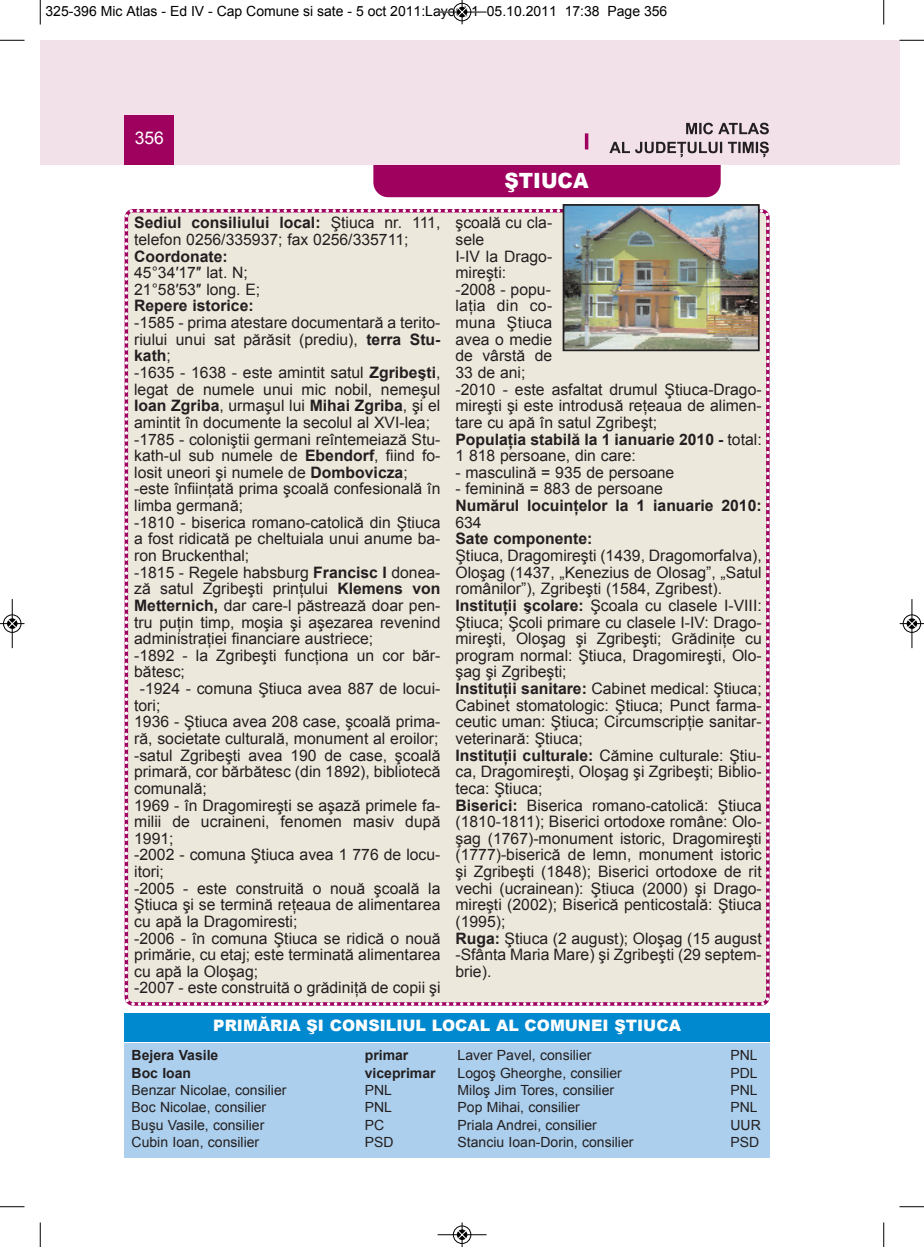
<style>
.page{position:relative;width:924px;height:1247px;background:#fff}
.page>*{position:absolute;margin:0;border:0;box-sizing:border-box;transform-origin:0 0}
.t1{font:900 21px "Arial";color:#fff;scale:.95 1}
.t2{font:17.5px "Arial";color:#fff}
.t3{font:15.75px/16.6px "Arial";color:#231f20}
.t4{font:700 15.75px "Arial";color:#231f20}
.t5{font:900 15.75px "Arial";color:#fff}
.t6{font:14px "Arial";color:#231f20}
.t7{font:14px "Arial";color:#000}
.t8{font:700 14px "Arial";color:#231f20}
.s1{font-weight:700}
.s2{font-weight:400}
</style>
<div class="page">
<div style="left:884px;top:40px;width:15px;height:124px;background:#f3e1e9"></div>
<div style="left:373px;top:134px;width:348px;height:63px;background:#9e015e;border-radius:15px"></div>
<div style="left:40px;top:40px;width:844px;height:124px;background:#f3e1e9"></div>
<div style="left:125px;top:115px;width:49px;height:49px;background:#9e015e"></div>
<hr style="left:585px;top:133px;width:3px;height:16px;background:#9e015e">
<svg style="left:686px;top:123px;width:83px;height:11px"></svg>
<svg style="left:609px;top:142px;width:160px;height:15px"></svg>
<div style="left:124px;top:206px;width:646px;height:800px;background:#ece9dc"></div>
<svg style="left:131px;top:1002px;width:4px;height:3px"></svg>
<div style="left:125px;top:1042px;width:644px;height:114px;background:#accfed"></div>
<div style="left:125px;top:1013px;width:644px;height:28px;background:#0089cf"></div>
<img style="left:566px;top:207px;width:191px;height:141px">
<div style="left:563px;top:204px;width:197px;height:147px;border:2px solid #231f20"></div>
<svg style="left:40px;top:0;width:1px;height:24px"></svg>
<svg style="left:0;top:40px;width:24px;height:1px"></svg>
<svg style="left:883px;top:0;width:1px;height:24px"></svg>
<svg style="left:899px;top:40px;width:25px;height:1px"></svg>
<svg style="left:40px;top:1222px;width:1px;height:24px"></svg>
<svg style="left:0;top:1206px;width:24px;height:1px"></svg>
<svg style="left:883px;top:1222px;width:1px;height:24px"></svg>
<svg style="left:899px;top:1206px;width:25px;height:1px"></svg>
<hr style="left:438px;top:12px;width:48px;height:1px;background:#000">
<div style="left:453px;top:3px;width:18px;height:18px;border:1px solid #000;border-radius:50%"></div>
<svg style="left:458px;top:0;width:8px;height:24px"></svg>
<hr style="left:438px;top:1234px;width:48px;height:1px;background:#000">
<div style="left:453px;top:1225px;width:18px;height:18px;border:1px solid #000;border-radius:50%"></div>
<svg style="left:458px;top:1222px;width:8px;height:24px"></svg>
<div style="left:3px;top:614px;width:19px;height:19px;border:1px solid #fff;border-radius:50%"></div>
<hr style="left:12px;top:599px;width:1px;height:49px;background:#000">
<div style="left:3px;top:614px;width:18px;height:18px;border:1px solid #000;border-radius:50%"></div>
<svg style="left:0;top:619px;width:24px;height:9px"></svg>
<div style="left:902px;top:614px;width:19px;height:19px;border:1px solid #fff;border-radius:50%"></div>
<hr style="left:911px;top:599px;width:1px;height:49px;background:#000">
<div style="left:903px;top:614px;width:18px;height:18px;border:1px solid #000;border-radius:50%"></div>
<svg style="left:900px;top:619px;width:24px;height:9px"></svg>
<p class="t7" style="left:46px;top:3px;width:623px">325-396 Mic Atlas - Ed IV - Cap Comune si sate - 5 oct 2011:Layout 1 05.10.2011 17:38 Page 356</p>
<p class="t2" style="left:135px;top:128px;width:31px">356</p>
<p class="t3" style="left:134px;top:214px;width:308px"><span class="s1">Sediul consiliului local:</span> Ştiuca nr. 111, telefon 0256/335937; fax 0256/335711;</p>
<p class="t4" style="left:134px;top:247px;width:95px">Coordonate:</p>
<p class="t3" style="left:134px;top:264px;width:128px">45°34′17″ lat. N;<br>21°58′53″ long. E;</p>
<p class="t4" style="left:134px;top:297px;width:121px">Repere istorice:</p>
<p class="t3" style="left:134px;top:314px;width:308px">-1585 - prima atestare documentară a terito-</p>
<p class="t3" style="left:134px;top:331px;width:307px">riului unui sat părăsit (prediu), <span class="s1">terra Stu-</span></p>
<p class="t4" style="left:134px;top:347px;width:38px">kath<span class="s2">;</span></p>
<p class="t3" style="left:134px;top:364px;width:308px">-1635 - 1638 - este amintit satul <span class="s1">Zgribeşti</span>,</p>
<p class="t3" style="left:134px;top:381px;width:308px">legat de numele unui mic nobil, nemeşul</p>
<p class="t4" style="left:134px;top:397px;width:308px">Ioan Zgriba<span class="s2">, urmaşul lui</span> Mihai Zgriba<span class="s2">, şi el</span></p>
<p class="t3" style="left:134px;top:414px;width:297px">amintit în documente la secolul al XVI-lea;</p>
<p class="t3" style="left:134px;top:430px;width:308px">-1785 - coloniştii germani reîntemeiază Stu-</p>
<p class="t3" style="left:134px;top:447px;width:308px">kath-ul sub numele de <span class="s1">Ebendorf</span>, fiind fo-</p>
<p class="t3" style="left:134px;top:464px;width:275px">losit uneori şi numele de <span class="s1">Dombovicza</span>;</p>
<p class="t3" style="left:134px;top:480px;width:308px">-este înfiinţată prima şcoală confesională în</p>
<p class="t3" style="left:134px;top:497px;width:110px">limba germană;</p>
<p class="t3" style="left:134px;top:514px;width:308px">-1810 - biserica romano-catolică din Ştiuca</p>
<p class="t3" style="left:134px;top:530px;width:308px">a fost ridicată pe cheltuiala unui anume ba-</p>
<p class="t3" style="left:134px;top:547px;width:117px">ron Bruckenthal;</p>
<p class="t3" style="left:134px;top:563px;width:308px">-1815 - Regele habsburg <span class="s1">Francisc I</span> donea-</p>
<p class="t3" style="left:134px;top:580px;width:308px">ză satul Zgribeşti prinţului <span class="s1">Klemens von</span></p>
<p class="t3" style="left:134px;top:597px;width:308px"><span class="s1">Metternich,</span> dar care-l păstrează doar pen-</p>
<p class="t3" style="left:134px;top:613px;width:308px">tru puţin timp, moşia şi aşezarea revenind</p>
<p class="t3" style="left:134px;top:630px;width:240px">administraţiei financiare austriece;</p>
<p class="t3" style="left:134px;top:647px;width:308px">-1892 - la Zgribeşti funcţiona un cor băr-</p>
<p class="t3" style="left:134px;top:663px;width:52px">bătesc;</p>
<p class="t3" style="left:140px;top:680px;width:302px">-1924 - comuna Ştiuca avea 887 de locui-</p>
<p class="t3" style="left:134px;top:696px;width:28px">tori;</p>
<p class="t3" style="left:134px;top:713px;width:308px">1936 - Ştiuca avea 208 case, şcoală prima-</p>
<p class="t3" style="left:134px;top:730px;width:306px">ră, societate culturală, monument al eroilor;</p>
<p class="t3" style="left:134px;top:746px;width:308px">-satul Zgribeşti avea 190 de case, şcoală</p>
<p class="t3" style="left:134px;top:763px;width:308px">primară, cor bărbătesc (din 1892), bibliotecă</p>
<p class="t3" style="left:134px;top:780px;width:74px">comunală;</p>
<p class="t3" style="left:134px;top:796px;width:308px">1969 - în Dragomireşti se aşază primele fa-</p>
<p class="t3" style="left:134px;top:813px;width:308px">milii de ucraineni, fenomen masiv după</p>
<p class="t3" style="left:134px;top:829px;width:41px">1991;</p>
<p class="t3" style="left:134px;top:846px;width:308px">-2002 - comuna Ştiuca avea 1 776 de locu-</p>
<p class="t3" style="left:134px;top:863px;width:31px">itori;</p>
<p class="t3" style="left:134px;top:879px;width:308px">-2005 - este construită o nouă şcoală la</p>
<p class="t3" style="left:134px;top:896px;width:308px">Ştiuca şi se termină reţeaua de alimentarea</p>
<p class="t3" style="left:134px;top:913px;width:165px">cu apă la Dragomiresti;</p>
<p class="t3" style="left:134px;top:929px;width:308px">-2006 - în comuna Ştiuca se ridică o nouă</p>
<p class="t3" style="left:134px;top:946px;width:308px">primărie, cu etaj; este terminată alimentarea</p>
<p class="t3" style="left:134px;top:962px;width:125px">cu apă la Oloşag;</p>
<p class="t3" style="left:134px;top:979px;width:308px">-2007 - este construită o grădiniţă de copii şi</p>
<h1 class="t1" style="left:504px;top:165px;width:90px">ŞTIUCA</h1>
<p class="t3" style="left:455px;top:214px;width:308px">şcoală cu cla-<br>sele<br>I-IV la Drago-<br>mireşti:<br>-2008 - popu-<br>laţia din co-<br>muna Ştiuca<br>avea o medie<br>de vârstă de<br>33 de ani;<br>-2010 - este asfaltat drumul Ştiuca-Drago&shy;mireşti şi este introdusă reţeaua de alimen&shy;tare cu apă în satul Zgribeşt;<br><span class="s1">Populaţia stabilă la 1 ianuarie 2010 -</span> total:<br>1 818 persoane, din care:</p>
<p class="t3" style="left:455px;top:464px;width:220px">- masculină = 935 de persoane</p>
<p class="t3" style="left:455px;top:480px;width:209px">- feminină = 883 de persoane</p>
<p class="t4" style="left:455px;top:497px;width:308px">Numărul locuinţelor la 1 ianuarie 2010:</p>
<p class="t3" style="left:455px;top:514px;width:28px">634</p>
<p class="t4" style="left:455px;top:530px;width:138px">Sate componente:</p>
<p class="t3" style="left:455px;top:547px;width:308px">Ştiuca, Dragomireşti (1439, Dragomorfalva), Oloşag (1437, „Kenezius de Olosag”, „Satul românilor”), Zgribeşti (1584, Zgribest).<br><span class="s1">Instituţii şcolare:</span> Şcoala cu clasele I-VIII:<br>Ştiuca; Şcoli primare cu clasele I-IV: Drago&shy;mireşti, Oloşag şi Zgribeşti; Grădiniţe cu program normal: Ştiuca, Dragomireşti, Olo&shy;şag şi Zgribeşti;<br><span class="s1">Instituţii sanitare:</span> Cabinet medical: Ştiuca; Cabinet stomatologic: Ştiuca; Punct farma&shy;ceutic uman: Ştiuca; Circumscripţie sanitar&shy;veterinară: Ştiuca;<br><span class="s1">Instituţii culturale:</span> Cămine culturale: Ştiu&shy;ca, Dragomireşti, Oloşag şi Zgribeşti; Biblio&shy;teca: Ştiuca;<br><span class="s1">Biserici:</span> Biserica romano-catolică: Ştiuca (1810-1811); Biserici ortodoxe române: Olo&shy;şag (1767)-monument istoric, Dragomireşti (1777)-biserică de lemn, monument istoric şi Zgribeşti (1848); Biserici ortodoxe de rit vechi (ucrainean): Ştiuca (2000) şi Drago&shy;mireşti (2002); Biserică penticostală: Ştiuca (1995);<br><span class="s1">Ruga:</span> Ştiuca (2 august); Oloşag (15 august -Sfânta Maria Mare) şi Zgribeşti (29 septem&shy;brie).</p>
<p class="t5" style="left:213px;top:1013px;width:469px">PRIMĂRIA ŞI CONSILIUL LOCAL AL COMUNEI ŞTIUCA</p>
<p class="t8" style="left:132px;top:1047px;width:88px">Bejera Vasile</p>
<p class="t8" style="left:365px;top:1047px;width:45px">primar</p>
<p class="t8" style="left:132px;top:1064px;width:61px">Boc Ioan</p>
<p class="t8" style="left:365px;top:1064px;width:72px">viceprimar</p>
<p class="t6" style="left:132px;top:1082px;width:156px">Benzar Nicolae, consilier</p>
<p class="t6" style="left:365px;top:1082px;width:29px">PNL</p>
<p class="t6" style="left:132px;top:1099px;width:136px">Boc Nicolae, consilier</p>
<p class="t6" style="left:365px;top:1099px;width:29px">PNL</p>
<p class="t6" style="left:132px;top:1116px;width:134px">Buşu Vasile, consilier</p>
<p class="t6" style="left:365px;top:1116px;width:21px">PC</p>
<p class="t6" style="left:132px;top:1134px;width:129px">Cubin Ioan, consilier</p>
<p class="t6" style="left:365px;top:1134px;width:30px">PSD</p>
<p class="t6" style="left:458px;top:1047px;width:135px">Laver Pavel, consilier</p>
<p class="t6" style="left:730px;top:1047px;width:29px">PNL</p>
<p class="t6" style="left:458px;top:1064px;width:166px">Logoş Gheorghe, consilier</p>
<p class="t6" style="left:730px;top:1064px;width:29px">PDL</p>
<p class="t6" style="left:458px;top:1082px;width:158px">Miloş Jim Tores, consilier</p>
<p class="t6" style="left:730px;top:1082px;width:29px">PNL</p>
<p class="t6" style="left:458px;top:1099px;width:124px">Pop Mihai, consilier</p>
<p class="t6" style="left:730px;top:1099px;width:29px">PNL</p>
<p class="t6" style="left:458px;top:1116px;width:141px">Priala Andrei, consilier</p>
<p class="t6" style="left:730px;top:1116px;width:32px">UUR</p>
<p class="t6" style="left:458px;top:1134px;width:177px">Stanciu Ioan-Dorin, consilier</p>
<p class="t6" style="left:730px;top:1134px;width:30px">PSD</p>
</div>
